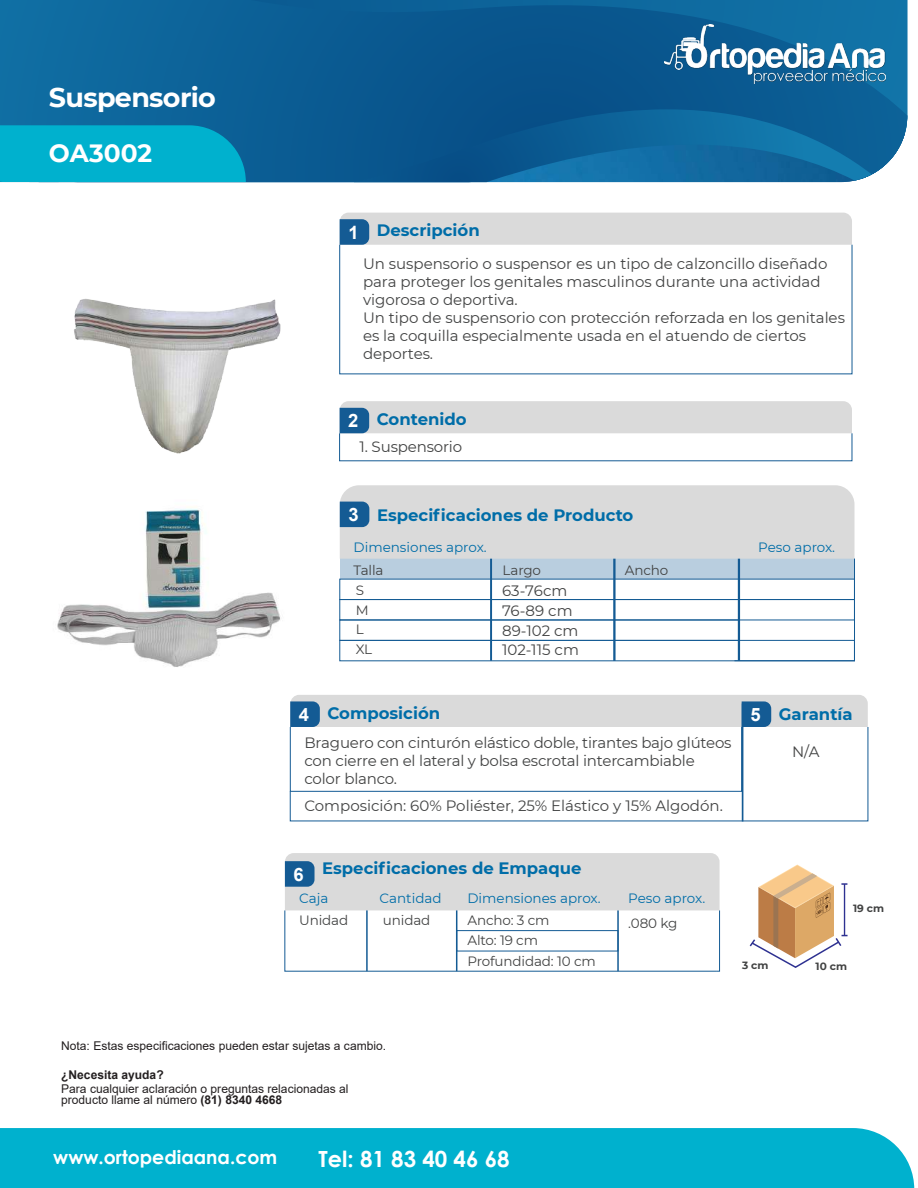
<style>
.page{position:relative;width:918px;height:1188px;background:#fff}
.page>*{position:absolute;margin:0;border:0;box-sizing:border-box;transform-origin:0 0}
.t1{font:700 27px "Montserrat";letter-spacing:-.025em;color:#fff}
.t2{font:700 24.9px "Montserrat";color:#fff}
.t3{font:700 22.35px "Century Gothic";color:#fff}
.t4{font:700 18.9px "Century Gothic";color:#fff}
.t5{font:700 16.5px "Montserrat";color:#006da8}
.t6{font:15px/18px "Montserrat";letter-spacing:-.005em;color:#424343}
.t7{font:13.5px/20px "Montserrat";letter-spacing:-.01em;color:#424343}
.t8{font:13.5px "Montserrat";color:#006da8}
.t9{font:12px/11.6px "Arial";color:#231f20}
.t10{font:700 12px "Arial";color:#231f20}
.t11{font:700 10.5px "Montserrat";color:#424343}
.s1{font-family:"Arial";font-size:18.45px;color:#fff}
.s2{font-weight:700}
</style>
<div class="page">
<img style="left:57px;top:508px;width:223px;height:159px">
<svg style="left:0;top:0;width:907px;height:175px;background:#0d6096"></svg>
<svg style="left:0;top:109px;width:872px;height:73px;background:#0d6097"></svg>
<div style="left:0;top:125px;width:246px;height:57px;background:#00b1ce"></div>
<img style="left:664px;top:25px;width:221px;height:58px">
<div style="left:0;top:1128px;width:914px;height:60px;background:#00b1ce"></div>
<div style="left:340px;top:213px;width:512px;height:31px;background:#dadada"></div>
<div style="left:340px;top:401px;width:512px;height:32px;background:#dadada"></div>
<svg style="left:290px;top:695px;width:578px;height:31px;background:#cad0d4"></svg>
<hr style="left:742px;top:704px;width:1px;height:117px;background:#145b94">
<svg style="left:290px;top:726px;width:578px;height:95px"></svg>
<svg style="left:340px;top:485px;width:515px;height:176px"></svg>
<hr style="left:490px;top:559px;width:2px;height:102px;background:#145b94">
<hr style="left:613px;top:559px;width:3px;height:102px;background:#145b94">
<svg style="left:284px;top:853px;width:436px;height:119px"></svg>
<svg style="left:749px;top:865px;width:99px;height:103px"></svg>
<img style="left:74px;top:298px;width:207px;height:156px">
<h1 class="t1" style="left:49px;top:78px;width:169px">Suspensorio</h1>
<h2 class="t2" style="left:49px;top:135px;width:105px">OA3002</h2>
<p class="t5" style="left:348px;top:219px;width:133px"><span class="s1">1</span> Descripción</p>
<p class="t6" style="left:363px;top:254px;width:483px">Un suspensorio o suspensor es un tipo de calzoncillo diseñado para proteger los genitales masculinos durante una actividad vigorosa o deportiva.<br>Un tipo de suspensorio con protección reforzada en los genitales es la coquilla especialmente usada en el atuendo de ciertos deportes.</p>
<p class="t5" style="left:348px;top:407px;width:120px"><span class="s1">2</span> Contenido</p>
<p class="t6" style="left:360px;top:437px;width:104px">1. Suspensorio</p>
<p class="t5" style="left:349px;top:503px;width:286px"><span class="s1">3</span> Especificaciones de Producto</p>
<p class="t8" style="left:354px;top:538px;width:135px">Dimensiones aprox.</p>
<p class="t8" style="left:758px;top:538px;width:78px">Peso aprox.</p>
<p class="t7" style="left:354px;top:560px;width:32px">Talla</p>
<p class="t7" style="left:503px;top:559px;width:40px">Largo</p>
<p class="t7" style="left:625px;top:559px;width:45px">Ancho</p>
<p class="t7" style="left:356px;top:579px;width:18px">S<br>M<br>L<br>XL</p>
<p class="t6" style="left:502px;top:580px;width:78px;line-height:20px">63-76cm<br>76-89 cm<br>89-102 cm<br>102-115 cm</p>
<p class="t5" style="left:299px;top:701px;width:143px"><span class="s1">4</span> Composición</p>
<p class="t6" style="left:305px;top:733px;width:429px">Braguero con cinturón elástico doble, tirantes bajo glúteos con cierre en el lateral y bolsa escrotal intercambiable color blanco.</p>
<p class="t6" style="left:792px;top:742px;width:29px">N/A</p>
<p class="t5" style="left:750px;top:702px;width:104px"><span class="s1">5</span> Garantía</p>
<p class="t6" style="left:304px;top:796px;width:420px">Composición: 60% Poliéster, 25% Elástico y 15% Algodón.</p>
<p class="t5" style="left:294px;top:856px;width:289px"><span class="s1">6</span> Especificaciones de Empaque</p>
<p class="t8" style="left:299px;top:889px;width:31px">Caja</p>
<p class="t8" style="left:380px;top:889px;width:64px">Cantidad</p>
<p class="t8" style="left:467px;top:889px;width:135px">Dimensiones aprox.</p>
<p class="t8" style="left:628px;top:889px;width:78px">Peso aprox.</p>
<p class="t7" style="left:299px;top:910px;width:51px">Unidad</p>
<p class="t7" style="left:383px;top:910px;width:49px">unidad</p>
<p class="t7" style="left:467px;top:909px;width:130px;line-height:20.4px">Ancho: 3 cm<br>Alto: 19 cm<br>Profundidad: 10 cm</p>
<p class="t7" style="left:628px;top:913px;width:51px">.080 kg</p>
<p class="t11" style="left:853px;top:900px;width:32px">19 cm</p>
<p class="t11" style="left:742px;top:958px;width:28px">3 cm</p>
<p class="t11" style="left:816px;top:959px;width:33px">10 cm</p>
<p class="t9" style="left:61px;top:1040px;width:327px">Nota: Estas especificaciones pueden estar sujetas a cambio.</p>
<p class="t9" style="left:61px;top:1083px;width:289px">Para cualquier aclaración o preguntas relacionadas al producto llame al número <span class="s2">(81) 8340 4668</span></p>
<p class="t10" style="left:61px;top:1066px;width:104px">¿Necesita ayuda?</p>
<p class="t4" style="left:53px;top:1143px;width:226px">www.ortopediaana.com</p>
<h3 class="t3" style="left:319px;top:1142px;width:193px">Tel: 81 83 40 46 68</h3>
</div>
